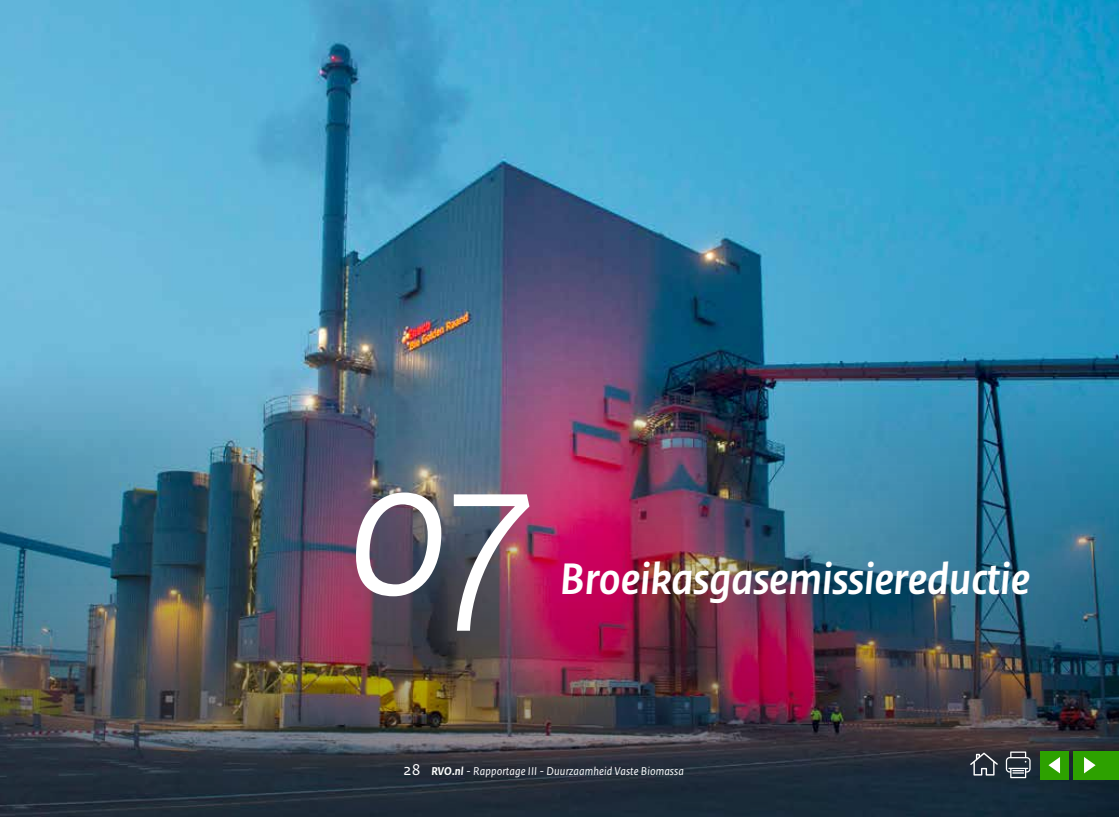
<style>
.page{position:relative;width:1119px;height:817px;background:#fff}
.page>*{position:absolute;margin:0;border:0;box-sizing:border-box;transform-origin:0 0}
.t1{font:italic 204.9px "Rijksoverheid Sans Heading";color:#fff}
.t2{font:italic 700 46.5px "Rijksoverheid Sans Heading";color:#fff}
.t3{font:italic 12px "Rijksoverheid Sans Text";letter-spacing:.01em;color:#fff}
.s1{font-style:normal;font-size:16.5px}
.s2{font-weight:700}
</style>
<div class="page">
<img style="left:0;top:0;width:1118px;height:360px">
<img style="left:0;top:360px;width:1118px;height:456px">
<div style="left:1073px;top:750px;width:45px;height:29px;background:#2da100"></div>
<svg style="left:1084px;top:757px;width:11px;height:16px"></svg>
<div style="left:1039px;top:750px;width:29px;height:29px;background:#2da100"></div>
<svg style="left:1048px;top:757px;width:11px;height:16px"></svg>
<svg style="left:969px;top:752px;width:28px;height:23px"></svg>
<svg style="left:1005px;top:751px;width:25px;height:27px"></svg>
<h1 class="t1" style="left:345px;top:412px;width:185px">07</h1>
<h2 class="t2" style="left:560px;top:553px;width:471px">Broeikasgasemissiereductie</h2>
<p class="t3" style="left:403px;top:763px;width:282px"><span class="s1">28</span> <span class="s2">RVO.nl</span> - Rapportage III - Duurzaamheid Vaste Biomassa</p>
</div>
